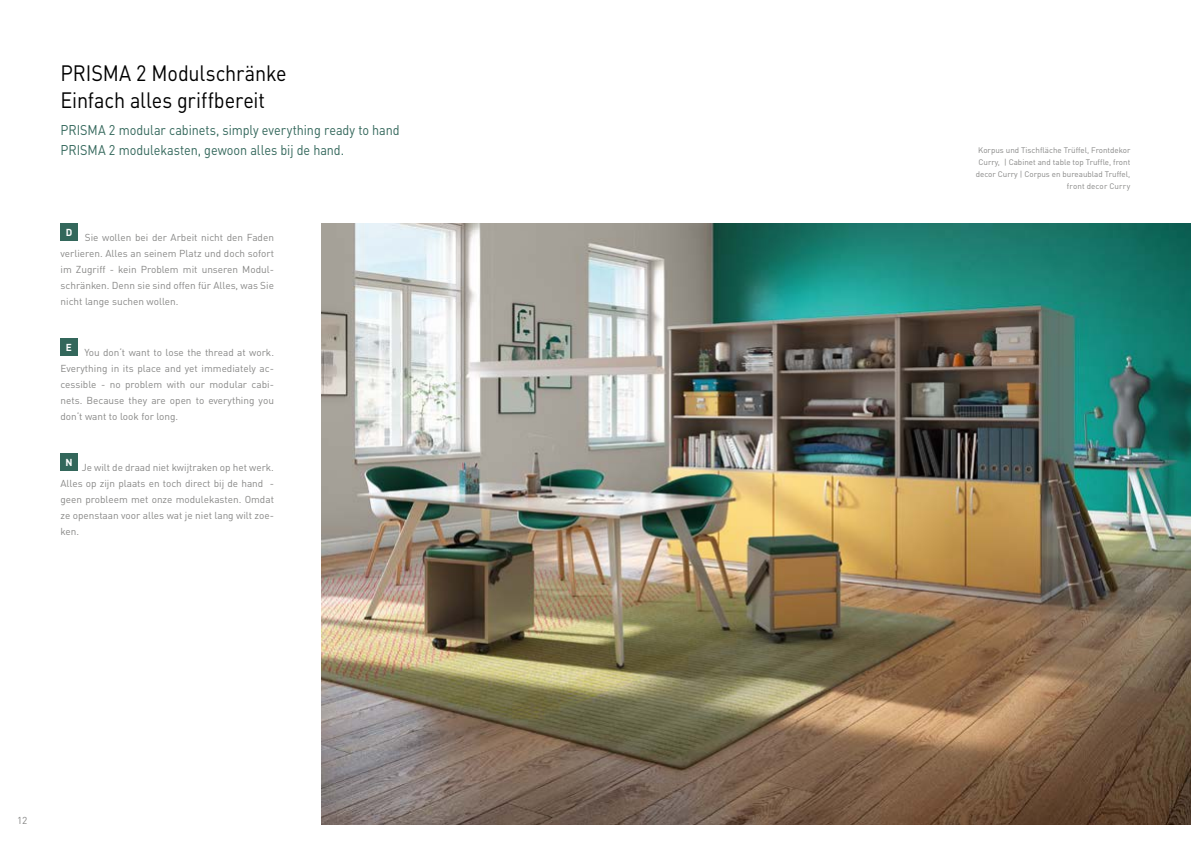
<style>
.page{position:relative;width:1191px;height:842px;background:#fff}
.page>*{position:absolute;margin:0;border:0;box-sizing:border-box;transform-origin:0 0}
.t1{font:22px/27px "DINOT";letter-spacing:-.01em;color:#000;scale:.9 1}
.t2{font:14px/20px "DINOT";letter-spacing:-.005em;color:#33675b;scale:.9 1}
.t3{font:10px/16px "DINOT";color:#878786;text-align:justify}
.t4{font:700 10px "DINOT";color:#fff}
.t5{font:8px/12px "DINOT";color:#878786;text-align:right}
</style>
<div class="page">
<img style="left:321px;top:224px;width:870px;height:601px">
<div style="left:60px;top:223px;width:17px;height:17px;background:#33675b"></div>
<div style="left:60px;top:339px;width:17px;height:17px;background:#33675b"></div>
<div style="left:60px;top:454px;width:17px;height:17px;background:#33675b"></div>
<h1 class="t1" style="left:60px;top:57px;width:253px">PRISMA 2 Modulschränke<br>Einfach alles griffbereit</h1>
<h2 class="t2" style="left:60px;top:118px;width:378px">PRISMA 2 modular cabinets, simply everything ready to hand<br>PRISMA 2 modulekasten, gewoon alles bij de hand.</h2>
<p class="t4" style="left:66px;top:224px;width:8px">D</p>
<p class="t3" style="left:60px;top:228px;width:215px;text-indent:24px">Sie wollen bei der Arbeit nicht den Faden verlieren. Alles an seinem Platz und doch sofort im Zugriff - kein Problem mit unseren Modul&shy;schränken. Denn sie sind offen für Alles, was Sie nicht lange suchen wollen.</p>
<p class="t4" style="left:66px;top:340px;width:8px">E</p>
<p class="t3" style="left:60px;top:343px;width:215px;text-indent:24px">You don‘t want to lose the thread at work.<br>Everything in its place and yet immediately ac&shy;cessible - no problem with our modular cabi&shy;nets. Because they are open to everything you don‘t want to look for long.</p>
<p class="t4" style="left:65px;top:455px;width:9px">N</p>
<p class="t3" style="left:60px;top:458px;width:215px;text-indent:21px">Je wilt de draad niet kwijtraken op het werk.<br>Alles op zijn plaats en toch direct bij de hand - geen probleem met onze modulekasten. Omdat ze openstaan voor alles wat je niet lang wilt zoe&shy;ken.</p>
<p class="t3" style="left:17px;top:812px;width:12px">12</p>
<p class="t5" style="left:975px;top:143px;width:156px">Korpus und Tischfläche Trüffel, Frontdekor Curry, | Cabinet and table top Truffle, front decor Curry | Corpus en bureaublad Truffel, front decor Curry</p>
</div>
